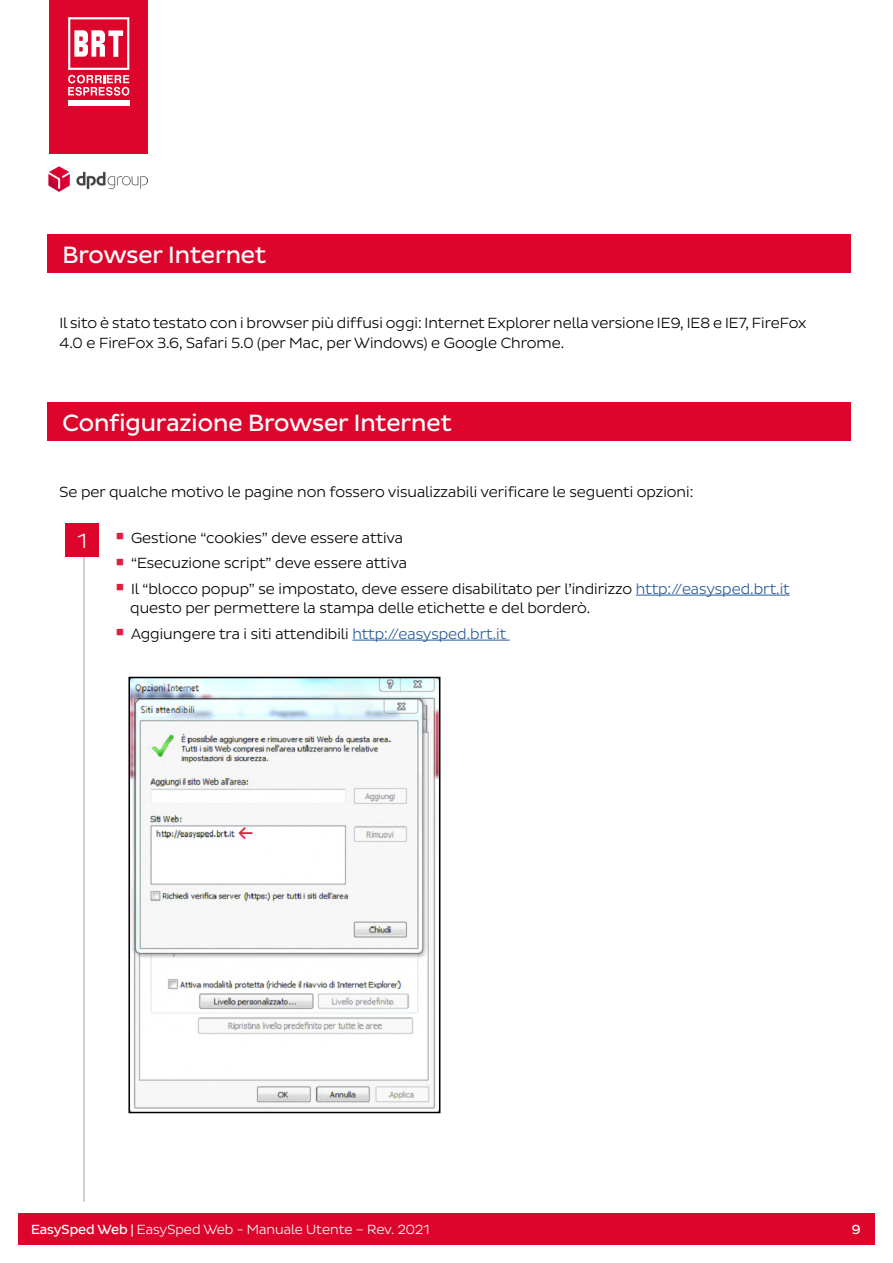
<style>
.page{position:relative;width:893px;height:1263px;background:#fff}
.page>*{position:absolute;margin:0;border:0;box-sizing:border-box;transform-origin:0 0}
.t1{font:24px "Pluto Sans DPD Regular";color:#fff}
.t2{font:24px "Pluto Sans DPD Regular";color:#e01e40}
.t3{font:21px "Pluto Sans DPD Light";color:#fff}
.t4{font:15px/19.5px "Pluto Sans DPD Light";color:#000}
.t5{font:13.5px "Pluto Sans DPD Light";color:#fff}
.t6{font:13.5px "Pluto Sans DPD Regular";color:#fff}
.s1{font-family:"Arial";font-weight:700;font-size:24px;color:#e01e40}
.s2{color:#275b9b}
.s3{font-family:"Pluto Sans DPD Regular"}
</style>
<div class="page">
<div style="left:49px;top:0;width:99px;height:153px;background:#dd052b"></div>
<div style="left:68px;top:101px;width:61px;height:5px;background:#fff"></div>
<svg style="left:68px;top:17px;width:61px;height:79px"></svg>
<img style="left:49px;top:166px;width:99px;height:26px">
<div style="left:18px;top:1213px;width:857px;height:32px;background:#dd052b"></div>
<div style="left:47px;top:235px;width:804px;height:38px;background:#dd052b"></div>
<div style="left:47px;top:402px;width:804px;height:39px;background:#dd052b"></div>
<hr style="left:636px;top:595px;width:154px;height:1px;background:#275b9b">
<hr style="left:352px;top:640px;width:158px;height:1px;background:#275b9b">
<hr style="left:83px;top:541px;width:2px;height:660px;background:#a8abad">
<div style="left:66px;top:524px;width:33px;height:33px;background:#dd052b"></div>
<img style="left:131px;top:680px;width:306px;height:429px">
<div style="left:128px;top:677px;width:312px;height:436px;border:2px solid #000"></div>
<h1 class="t1" style="left:62px;top:241px;width:205px">Browser Internet</h1>
<p class="t4" style="left:59px;top:314px;width:748px">Il sito è stato testato con i browser più diffusi oggi: Internet Explorer nella versione IE9, IE8 e IE7, FireFox<br>4.0 e FireFox 3.6, Safari 5.0 (per Mac, per Windows) e Google Chrome.</p>
<h1 class="t1" style="left:62px;top:409px;width:391px">Configurazione Browser Internet</h1>
<p class="t4" style="left:59px;top:482px;width:635px">Se per qualche motivo le pagine non fossero visualizzabili verificare le seguenti opzioni:</p>
<p class="t4" style="left:116px;top:528px;width:289px"><span class="s1">▪</span> Gestione “cookies” deve essere attiva</p>
<p class="t4" style="left:116px;top:553px;width:293px"><span class="s1">▪</span> “Esecuzione script” deve essere attiva</p>
<p class="t4" style="left:130px;top:579px;width:661px;text-indent:-14px"><span class="s1">▪</span> Il “blocco popup” se impostato, deve essere disabilitato per l’indirizzo <span class="s2">http://easysped.brt.it </span>questo per permettere la stampa delle etichette e del borderò.</p>
<p class="t4" style="left:116px;top:624px;width:392px"><span class="s1">▪</span> Aggiungere tra i siti attendibili <span class="s2">http://easysped.brt.it</span></p>
<h2 class="t3" style="left:78px;top:529px;width:11px">1</h2>
<h1 class="t2" style="left:254px;top:848px;width:18px;rotate:-180deg">-&gt;</h1>
<p class="t5" style="left:31px;top:1222px;width:400px"><span class="s3">EasySped Web |</span> EasySped Web - Manuale Utente – Rev. 2021</p>
<p class="t6" style="left:852px;top:1222px;width:10px">9</p>
</div>
